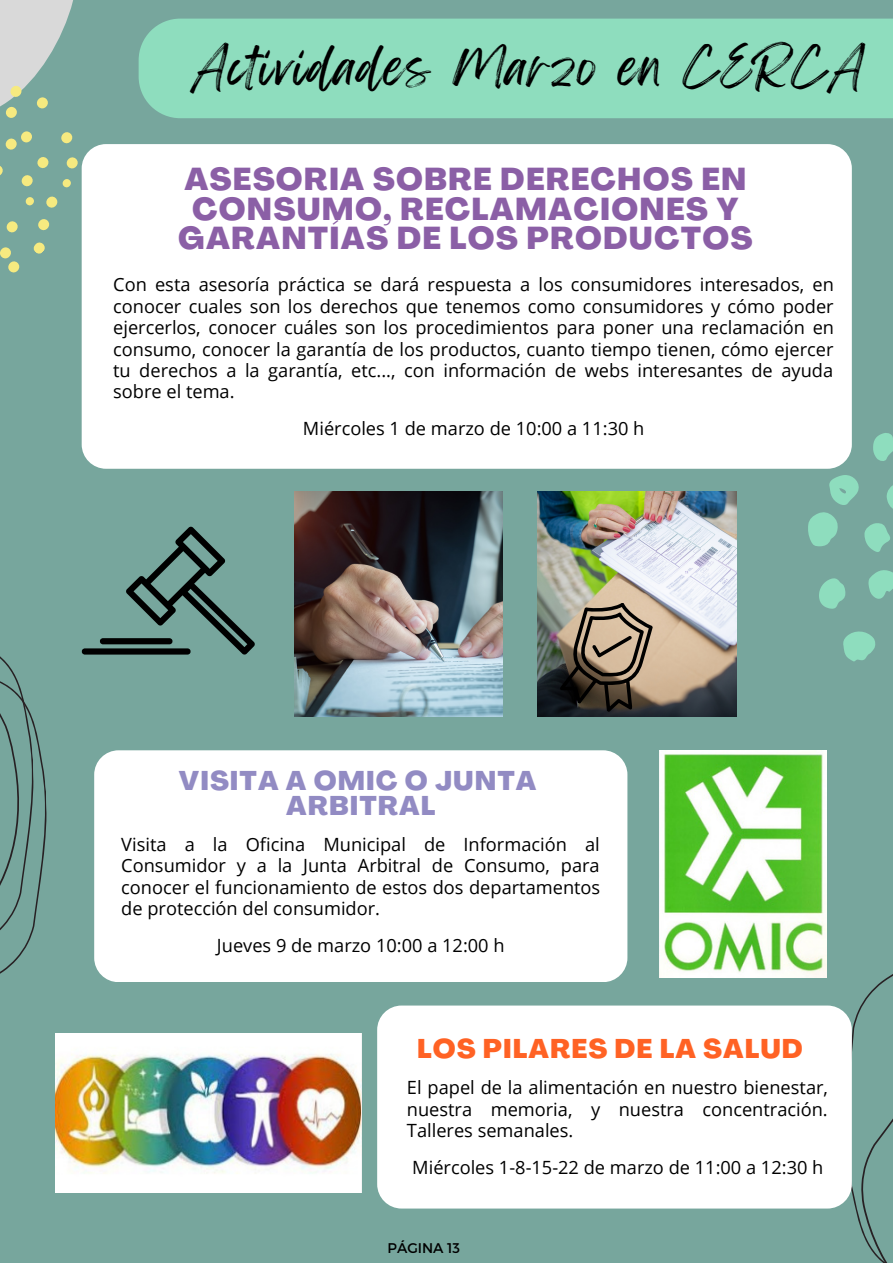
<style>
.page{position:relative;width:893px;height:1264px;background:#fff}
.page>*{position:absolute;margin:0;border:0;box-sizing:border-box;transform-origin:0 0}
.t1{font:43.8px "Feeling Passionate";letter-spacing:.05em;color:#000}
.t2{font:800 31.2px/29.2px "Agrandir";letter-spacing:.04em;color:#8b5fa6;text-align:center}
.t3{font:800 26.7px/24.8px "Agrandir";letter-spacing:.04em;color:#928bc3;text-align:center}
.t4{font:800 26.7px "Agrandir";letter-spacing:.04em;color:#ff6224}
.t5{font:18.15px/21.3px "Open Sans";color:#000;text-align:justify}
.t6{font:14.1px "Montserrat";color:#000}
</style>
<div class="page">
<div style="left:0;top:0;width:892px;height:1262px;background:#77a69d"></div>
<img style="left:659px;top:750px;width:167px;height:227px">
<div style="left:82px;top:144px;width:769px;height:325px;background:#fff;border-radius:24px"></div>
<div style="left:226px;top:19px;width:666px;height:99px;background:#8eddbe"></div>
<svg style="left:102px;top:526px;width:153px;height:129px"></svg>
<div style="left:94px;top:750px;width:533px;height:231px;background:#fff;border-radius:24px"></div>
<img style="left:537px;top:491px;width:199px;height:225px">
<svg style="left:557px;top:592px;width:102px;height:125px;background:#807363"></svg>
<svg style="left:0;top:0;width:226px;height:276px"></svg>
<svg style="left:843px;top:631px;width:33px;height:31px"></svg>
<svg style="left:819px;top:578px;width:27px;height:31px"></svg>
<svg style="left:868px;top:570px;width:24px;height:29px"></svg>
<svg style="left:808px;top:475px;width:84px;height:77px"></svg>
<svg style="left:873px;top:433px;width:19px;height:28px"></svg>
<img style="left:294px;top:491px;width:208px;height:225px">
<svg style="left:803px;top:928px;width:89px;height:334px"></svg>
<img style="left:55px;top:1033px;width:306px;height:159px">
<div style="left:377px;top:1005px;width:474px;height:203px;background:#fff;border-radius:24px"></div>
<svg style="left:0;top:638px;width:102px;height:419px"></svg>
<h1 class="t1" style="left:192px;top:31px;width:674px">Actividades Marzo en CERCA</h1>
<h2 class="t2" style="left:178px;top:168px;width:575px">ASESORIA SOBRE DERECHOS EN<br>CONSUMO, RECLAMACIONES Y<br>GARANTÍAS DE LOS PRODUCTOS</h2>
<p class="t5" style="left:113px;top:274px;width:722px">Con esta asesoría práctica se dará respuesta a los consumidores interesados, en conocer cuales son los derechos que tenemos como consumidores y cómo poder ejercerlos, conocer cuáles son los procedimientos para poner una reclamación en consumo, conocer la garantía de los productos, cuanto tiempo tienen, cómo ejercer tu derechos a la garantía, etc..., con información de webs interesantes de ayuda sobre el tema.</p>
<p class="t5" style="left:303px;top:418px;width:343px">Miércoles 1 de marzo de 10:00 a 11:30 h</p>
<h3 class="t3" style="left:179px;top:770px;width:359px">VISITA A OMIC O JUNTA<br>ARBITRAL</h3>
<p class="t5" style="left:121px;top:833px;width:480px">Visita a la Oficina Municipal de Información al Consumidor y a la Junta Arbitral de Consumo, para conocer el funcionamiento de estos dos departamentos de protección del consumidor.</p>
<p class="t5" style="left:217px;top:934px;width:289px">Jueves 9 de marzo 10:00 a 12:00 h</p>
<h3 class="t4" style="left:417px;top:1037px;width:387px">LOS PILARES DE LA SALUD</h3>
<p class="t5" style="left:407px;top:1076px;width:422px">El papel de la alimentación en nuestro bienestar, nuestra memoria, y nuestra concentración.<br>Talleres semanales.</p>
<p class="t5" style="left:412px;top:1156px;width:412px">Miércoles 1-8-15-22 de marzo de 11:00 a 12:30 h</p>
<p class="t6" style="left:387px;top:1238px;width:74px">PÁGINA 13</p>
</div>
